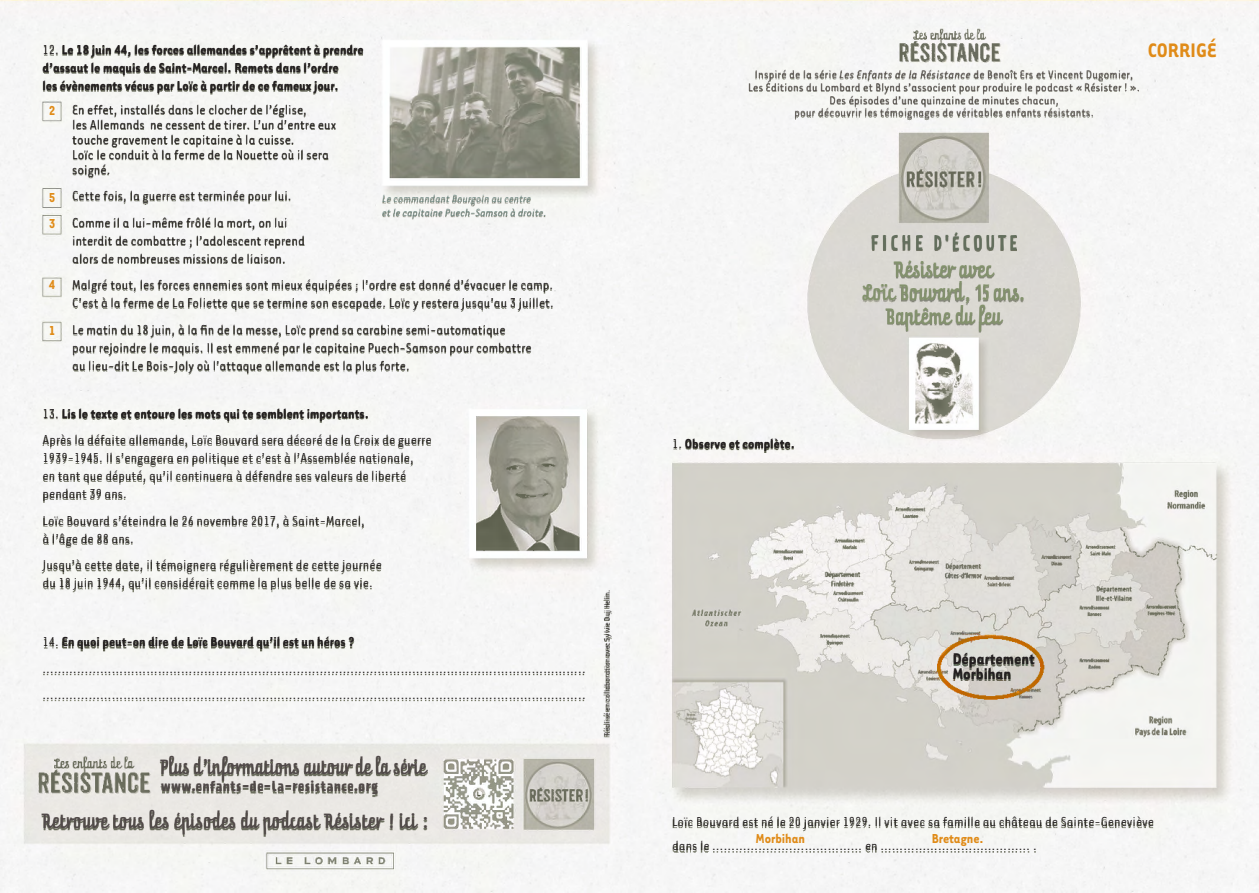
<style>
.page{position:relative;width:1259px;height:893px;background:#fff}
.page>*{position:absolute;margin:0;border:0;box-sizing:border-box;transform-origin:0 0}
.t1{font:700 22.5px "Tarzana Narrow";color:#e08b18}
.t2{font:19.5px/23.4px "Prater Script One";color:#83926d;text-align:center}
.t3{font:18.9px "Prater Sans One";letter-spacing:.17em;color:#636f5d}
.t4{font:18px "Prater Script One";letter-spacing:.02em;color:#514a49}
.t5{font:18px "Prater Script One";color:#514a49}
.t6{font:700 17.85px/14.9px "Tarzana Narrow";color:#231f20}
.t7{font:15px/18px "Tarzana Narrow";color:#231f20}
.t8{font:700 15px/18px "Tarzana Narrow";color:#231f20}
.t9{font:700 15px/26.5px "Tarzana Narrow";color:#e08b18}
.t10{font:12.75px/12.8px "Tarzana Narrow";letter-spacing:.015em;color:#514a49;text-align:center}
.t11{font:700 12.6px "Prater Sans One";letter-spacing:.035em;color:#514a49}
.t12{font:italic 12px/13.5px "Tarzana Narrow";color:#6c857f}
.t13{font:9px "Tarzana Narrow";color:#231f20}
.s1{font-weight:400}
.s2{font-weight:700}
.s3{font-style:italic}
</style>
<div class="page">
<img style="left:0;top:1px;width:1259px;height:891px">
<p class="t8" style="left:43px;top:40px;width:322px"><span class="s1">12.</span> Le 18 juin 44, les forces allemandes s’apprêtent à prendre d’assaut le maquis de Saint-Marcel. Remets dans l’ordre<br>les évènements vécus par Loïc à partir de ce fameux jour.</p>
<p class="t7" style="left:72px;top:101px;width:265px;line-height:15px">En effet, installés dans le clocher de l’église,<br>les Allemands ne cessent de tirer. L’un d’entre eux touche gravement le capitaine à la cuisse.<br>Loïc le conduit à la ferme de la Nouette où il sera soigné.</p>
<p class="t7" style="left:72px;top:182px;width:221px;line-height:26.5px">Cette fois, la guerre est terminée pour lui.<br>Comme il a lui-même frôlé la mort, on lui</p>
<p class="t7" style="left:72px;top:231px;width:234px">interdit de combattre ; l’adolescent reprend alors de nombreuses missions de liaison.</p>
<p class="t7" style="left:72px;top:275px;width:483px">Malgré tout, les forces ennemies sont mieux équipées ; l’ordre est donné d’évacuer le camp.<br>C’est à la ferme de La Foliette que se termine son escapade. Loïc y restera jusqu’au 3 juillet.</p>
<p class="t7" style="left:72px;top:320px;width:461px">Le matin du 18 juin, à la fin de la messe, Loïc prend sa carabine semi-automatique pour rejoindre le maquis. Il est emmené par le capitaine Puech-Samson pour combattre au lieu-dit Le Bois-Joly où l’attaque allemande est la plus forte.</p>
<p class="t9" style="left:49px;top:96px;width:8px">2</p>
<p class="t9" style="left:49px;top:183px;width:8px">5<br>3</p>
<p class="t12" style="left:382px;top:191px;width:166px">Le commandant Bourgoin au centre<br>et le capitaine Puech-Samson à droite.</p>
<p class="t9" style="left:49px;top:271px;width:8px">4</p>
<p class="t9" style="left:49px;top:316px;width:8px">1</p>
<p class="t7" style="left:43px;top:399px;width:391px;line-height:26.5px">13. <span class="s2">Lis le texte et entoure les mots qui te semblent importants.<br></span>Après la défaite allemande, Loïc Bouvard sera décoré de la Croix de guerre</p>
<p class="t7" style="left:43px;top:448px;width:373px">1939-1945. Il s’engagera en politique et c’est à l’Assemblée nationale, en tant que député, qu’il continuera à défendre ses valeurs de liberté pendant 39 ans.</p>
<p class="t7" style="left:43px;top:511px;width:324px">Loïc Bouvard s’éteindra le 26 novembre 2017, à Saint-Marcel, à l’âge de 88 ans.</p>
<p class="t7" style="left:43px;top:555px;width:341px">Jusqu’à cette date, il témoignera régulièrement de cette journée du 18 juin 1944, qu’il considérait comme la plus belle de sa vie.</p>
<p class="t7" style="left:43px;top:628px;width:545px;line-height:26.5px">14. <span class="s2">En quoi peut-on dire de Loïc Bouvard qu’il est un héros ? </span>……………………………………………………………………………………………………….………………….. ……………………………………………………………………………………………………….…………………..</p>
<p class="t5" style="left:161px;top:755px;width:268px">Plus d’informations autour de la série</p>
<p class="t11" style="left:161px;top:778px;width:219px">www.enfants-de-la-resistance.org</p>
<p class="t4" style="left:43px;top:809px;width:387px">Retrouve tous les épisodes du podcast Résister ! ici :</p>
<p class="t13" style="left:602px;top:736px;width:148px;rotate:-90deg">Réalisé en collaboration avec Sylvie Duj Helin.</p>
<p class="t10" style="left:748px;top:67px;width:393px">Inspiré de la série <span class="s3">Les Enfants de la Résistance</span> de Benoît Ers et Vincent Dugomier, Les Éditions du Lombard et Blynd s’associent pour produire le podcast « Résister ! ».<br>Des épisodes d’une quinzaine de minutes chacun,<br>pour découvrir les témoignages de véritables enfants résistants.</p>
<h1 class="t1" style="left:1147px;top:36px;width:70px">CORRIGÉ</h1>
<p class="t8" style="left:672px;top:434px;width:125px"><span class="s1">1.</span> Observe et complète.</p>
<p class="t3" style="left:871px;top:231px;width:148px">FICHE D'ÉCOUTE</p>
<h2 class="t2" style="left:863px;top:259px;width:164px">Résister avec<br>Loïc Bouvard, 15 ans.<br>Baptême du feu</h2>
<p class="t6" style="left:952px;top:650px;width:84px">Département<br>Morbihan</p>
<p class="t7" style="left:672px;top:809px;width:484px;line-height:24px">Loïc Bouvard est né le 20 janvier 1929. Il vit avec sa famille au château de Sainte-Geneviève dans le ………………………………… en ………………………………… .</p>
<p class="t9" style="left:756px;top:825px;width:51px">Morbihan</p>
<p class="t9" style="left:931px;top:825px;width:54px">Bretagne.</p>
</div>
